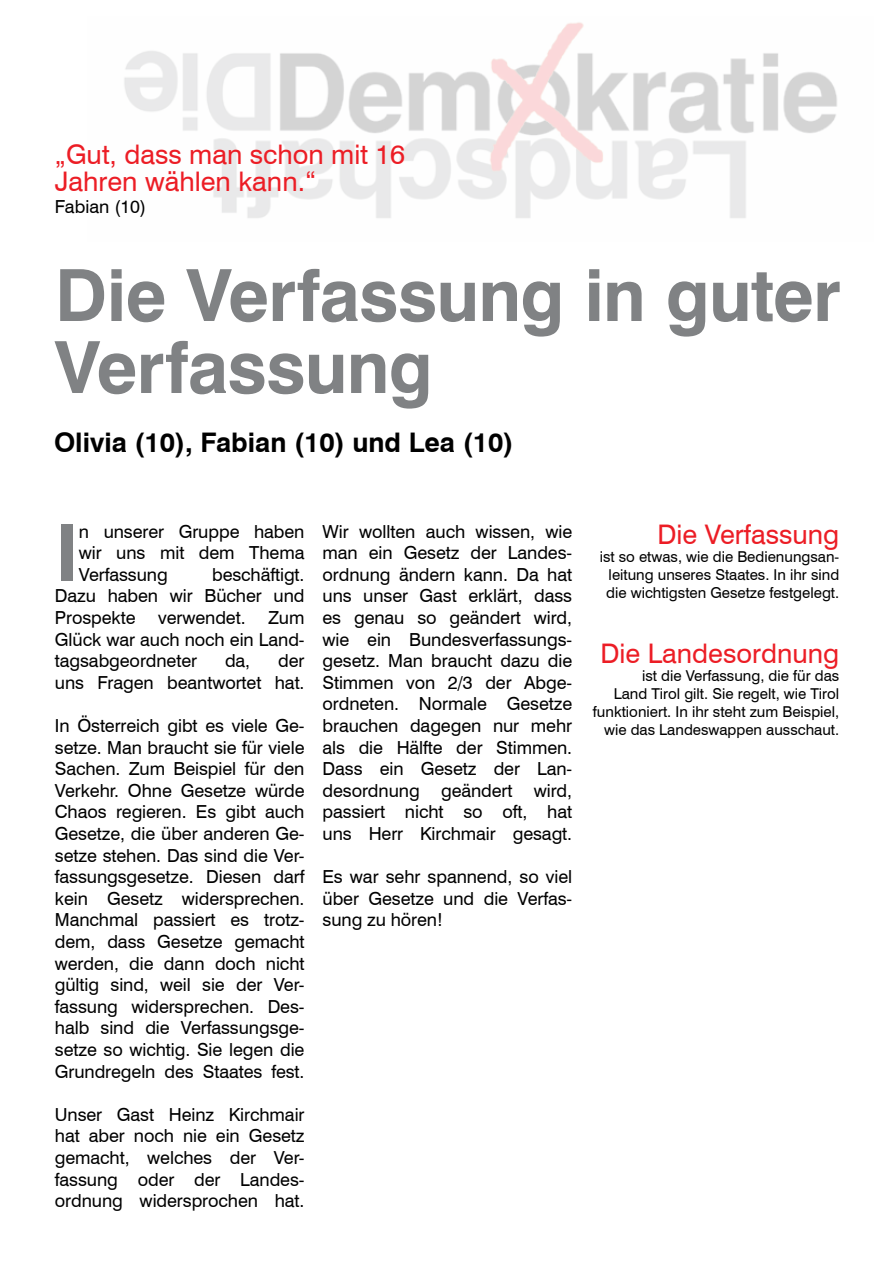
<style>
.page{position:relative;width:893px;height:1263px;background:#fff}
.page>*{position:absolute;margin:0;border:0;box-sizing:border-box;transform-origin:0 0}
.t1{font:700 78px "Swiss 721 BT";color:#808284}
.t2{font:700 72px/72px "Swiss 721 BT";letter-spacing:-.01em;color:#808284}
.t3{font:27px/27px "Swiss 721 BT";color:#ec1d25}
.t4{font:700 27px "Swiss 721 BT";color:#000}
.t5{font:18px/21.6px "Swiss 721 BT";letter-spacing:-.005em;color:#000;text-align:justify}
.t6{font:15px/18px "Swiss 721 BT";color:#000;text-align:center}
</style>
<div class="page">
<img style="left:124px;top:22px;width:713px;height:196px">
<h3 class="t3" style="left:55px;top:141px;width:352px">„Gut, dass man schon mit 16<br>Jahren wählen kann.“</h3>
<p class="t5" style="left:55px;top:195px;width:93px">Fabian (10)</p>
<h2 class="t2" style="left:55px;top:259px;width:787px">Die Verfassung in guter<br>Verfassung</h2>
<h3 class="t4" style="left:54px;top:426px;width:461px">Olivia (10), Fabian (10) und Lea (10)</h3>
<h1 class="t1" style="left:55px;top:506px;width:25px">I</h1>
<p class="t5" style="left:79px;top:520px;width:227px">n unserer Gruppe haben wir uns mit dem Thema Verfassung</p>
<p class="t5" style="left:55px;top:563px;width:251px;text-indent:157px">beschäftigt.<br>Dazu haben wir Bücher und Prospekte</p>
<p class="t5" style="left:55px;top:607px;width:251px;text-indent:213px">Zum Glück war auch noch ein Land&shy;tagsabgeordneter</p>
<p class="t5" style="left:158px;top:607px;width:89px">verwendet.</p>
<p class="t5" style="left:55px;top:650px;width:251px;text-align:right">der<br>uns Fragen beantwortet hat.</p>
<p class="t5" style="left:55px;top:715px;width:251px">In Österreich gibt es viele Ge&shy;setze. Man braucht sie für viele Sachen. Zum Beispiel für den Verkehr. Ohne Gesetze würde Chaos regieren. Es gibt auch Gesetze, die über anderen Ge&shy;setze stehen. Das sind die Ver&shy;fassungsgesetze. Diesen darf kein Gesetz widersprechen.<br>Manchmal passiert es trotz&shy;dem, dass Gesetze gemacht werden, die dann doch nicht gültig sind, weil sie der Ver&shy;fassung widersprechen. Des&shy;halb sind die Verfassungsge&shy;setze so wichtig. Sie legen die Grundregeln des Staates fest.</p>
<p class="t5" style="left:55px;top:1103px;width:251px">Unser Gast Heinz Kirchmair hat aber noch nie ein Gesetz gemacht, welches der Ver&shy;fassung oder der Landes&shy;ordnung widersprochen hat.</p>
<p class="t5" style="left:225px;top:650px;width:27px">da,</p>
<p class="t5" style="left:323px;top:520px;width:251px">Wir wollten auch wissen, wie man ein Gesetz der Landes&shy;ordnung ändern kann. Da hat uns unser Gast erklärt, dass es genau so geändert wird, wie ein Bundesverfassungs&shy;gesetz. Man braucht dazu die Stimmen von 2/3 der Abge&shy;ordneten. Normale Gesetze brauchen dagegen nur mehr als die Hälfte der Stimmen.<br>Dass ein Gesetz der Lan&shy;desordnung geändert wird, passiert nicht so oft, hat uns Herr Kirchmair gesagt.</p>
<p class="t5" style="left:323px;top:866px;width:251px">Es war sehr spannend, so viel über Gesetze und die Verfas&shy;sung zu hören!</p>
<h3 class="t3" style="left:657px;top:521px;width:183px">Die Verfassung</h3>
<p class="t6" style="left:600px;top:548px;width:241px">ist so etwas, wie die Bedienungsan&shy;leitung unseres Staates. In ihr sind die wichtigsten Gesetze festgelegt.</p>
<h3 class="t3" style="left:600px;top:640px;width:240px">Die Landesordnung</h3>
<p class="t6" style="left:593px;top:667px;width:248px;text-align:right">ist die Verfassung, die für das<br>Land Tirol gilt. Sie regelt, wie Tirol funktioniert. In ihr steht zum Beispiel, wie das Landeswappen ausschaut.</p>
</div>
